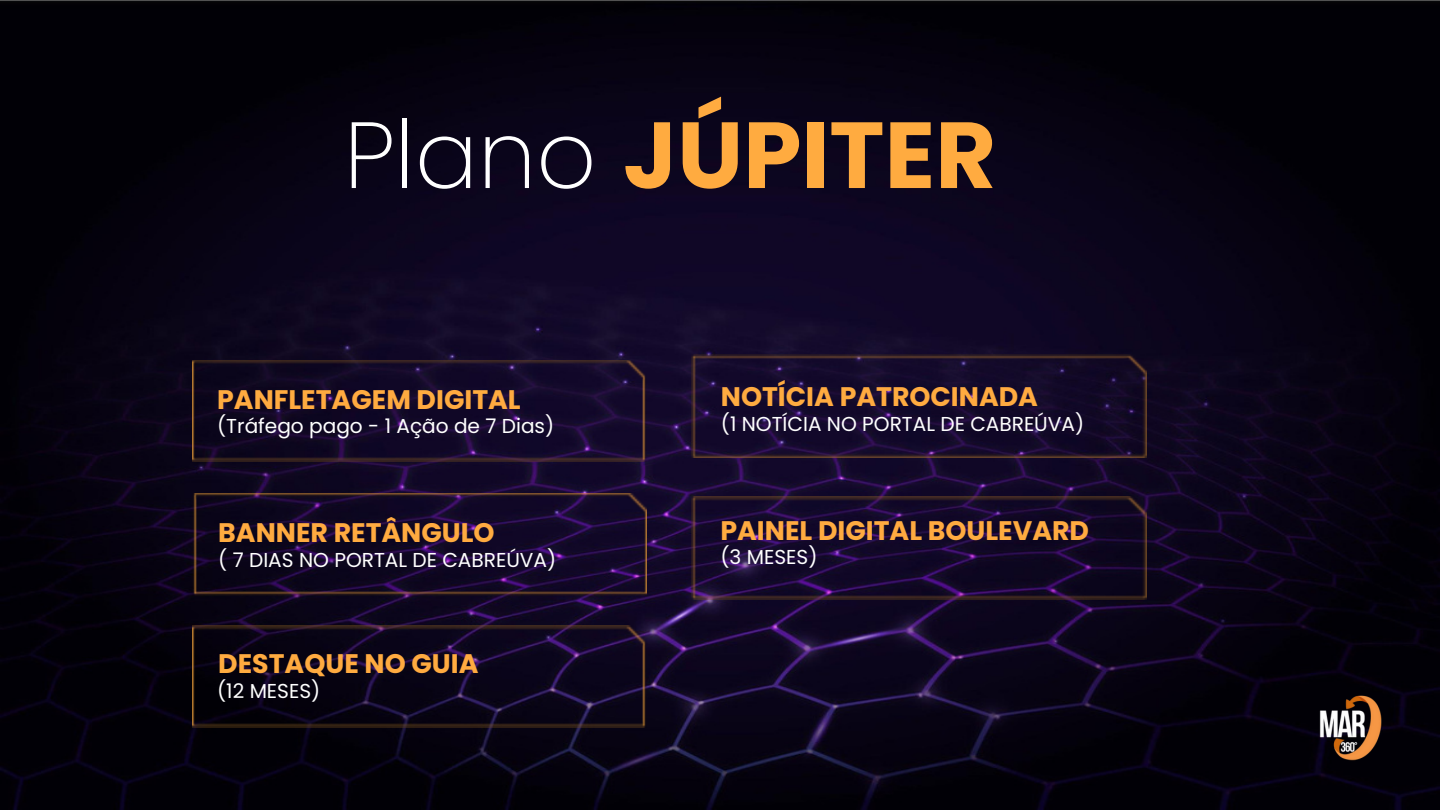
<style>
.page{position:relative;width:1440px;height:810px;background:#fff}
.page>*{position:absolute;margin:0;border:0;box-sizing:border-box;transform-origin:0 0}
.t1{font:700 93.6px "Poppins";color:#ffab40}
.t2{font:700 26.8px "Poppins";color:#ffab40}
.t3{font:20.2px "Poppins";color:#fff}
.s1{font-weight:200;color:#fff}
</style>
<div class="page">
<img style="left:0;top:0;width:1440px;height:810px">
<img style="left:192px;top:360px;width:454px;height:102px">
<img style="left:692px;top:354px;width:454px;height:104px">
<img style="left:192px;top:494px;width:454px;height:102px">
<img style="left:692px;top:496px;width:454px;height:104px">
<img style="left:1316px;top:692px;width:70px;height:70px">
<img style="left:192px;top:625px;width:454px;height:102px">
<h2 class="t1" style="left:344px;top:90px;width:654px"><span class="s1">Plano</span> JÚPITER</h2>
<p class="t2" style="left:217px;top:381px;width:305px">PANFLETAGEM DIGITAL</p>
<h2 class="t2" style="left:721px;top:378px;width:319px">NOTÍCIA PATROCINADA</h2>
<p class="t3" style="left:217px;top:412px;width:339px">(Tráfego pago - 1 Ação de 7 Dias)</p>
<h3 class="t2" style="left:218px;top:514px;width:278px">BANNER RETÂNGULO</h3>
<p class="t3" style="left:721px;top:409px;width:365px">(1 NOTÍCIA NO PORTAL DE CABREÚVA)</p>
<h3 class="t2" style="left:720px;top:512px;width:370px">PAINEL DIGITAL BOULEVARD</h3>
<h2 class="t3" style="left:218px;top:546px;width:339px">( 7 DIAS NO PORTAL DE CABREÚVA)</h2>
<h3 class="t3" style="left:720px;top:543px;width:99px">(3 MESES)</h3>
<h3 class="t2" style="left:218px;top:645px;width:262px">DESTAQUE NO GUIA</h3>
<p class="t3" style="left:217px;top:677px;width:105px">(12 MESES)</p>
</div>
